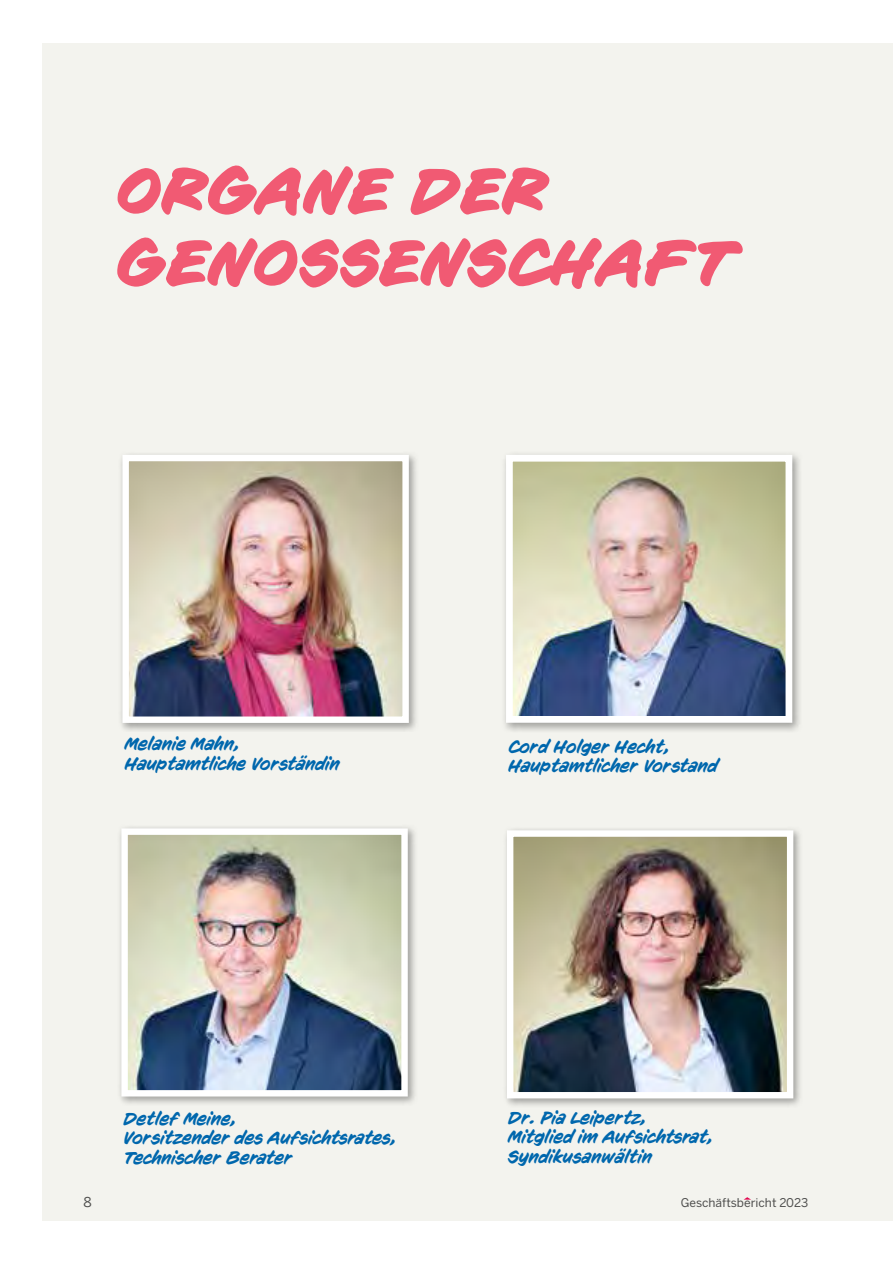
<style>
.page{position:relative;width:893px;height:1263px;background:#fff}
.page>*{position:absolute;margin:0;border:0;box-sizing:border-box;transform-origin:0 0}
.t1{font:italic 700 63px/72px "CC Sign Language";letter-spacing:.01em;color:#f15a73}
.t2{font:italic 18px/19.5px "CC Sign Language";color:#0067ad}
.t3{font:13.5px "Benton Sans";color:#4e4e4d}
.t4{font:12px "Benton Sans";color:#4e4e4d}
</style>
<div class="page">
<div style="left:43px;top:43px;width:850px;height:1177px;background:#f3f3ee"></div>
<div style="left:501px;top:450px;width:302px;height:283px;background:#000;opacity:.35"></div>
<img style="left:514px;top:463px;width:270px;height:252px">
<div style="left:506px;top:455px;width:286px;height:268px;border:7px solid #fff"></div>
<div style="left:117px;top:824px;width:300px;height:282px;background:#000;opacity:.35"></div>
<img style="left:128px;top:835px;width:273px;height:254px">
<div style="left:121px;top:828px;width:287px;height:268px;border:6px solid #fff"></div>
<div style="left:118px;top:450px;width:300px;height:282px;background:#000;opacity:.35"></div>
<img style="left:129px;top:462px;width:273px;height:254px">
<div style="left:122px;top:455px;width:287px;height:268px;border:6px solid #fff"></div>
<div style="left:503px;top:826px;width:300px;height:282px;background:#000;opacity:.35"></div>
<img style="left:514px;top:837px;width:272px;height:254px">
<div style="left:507px;top:830px;width:286px;height:268px;border:6px solid #fff"></div>
<h1 class="t1" style="left:116px;top:154px;width:620px">ORGANE DER<br>GENOSSENSCHAFT</h1>
<p class="t2" style="left:124px;top:734px;width:217px">Melanie Mahn,<br>Hauptamtliche Vorständin</p>
<p class="t2" style="left:508px;top:737px;width:211px">Cord Holger Hecht,<br>Hauptamtlicher Vorstand</p>
<p class="t2" style="left:123px;top:1109px;width:275px">Detlef Meine,<br>Vorsitzender des Aufsichtsrates,<br>Technischer Berater</p>
<p class="t2" style="left:508px;top:1108px;width:207px">Dr. Pia Leipertz,<br>Mitglied im Aufsichtsrat,<br>Syndikusanwältin</p>
<p class="t3" style="left:83px;top:1194px;width:10px">8</p>
<p class="t4" style="left:681px;top:1196px;width:129px">Geschäftsbericht 2023</p>
</div>
